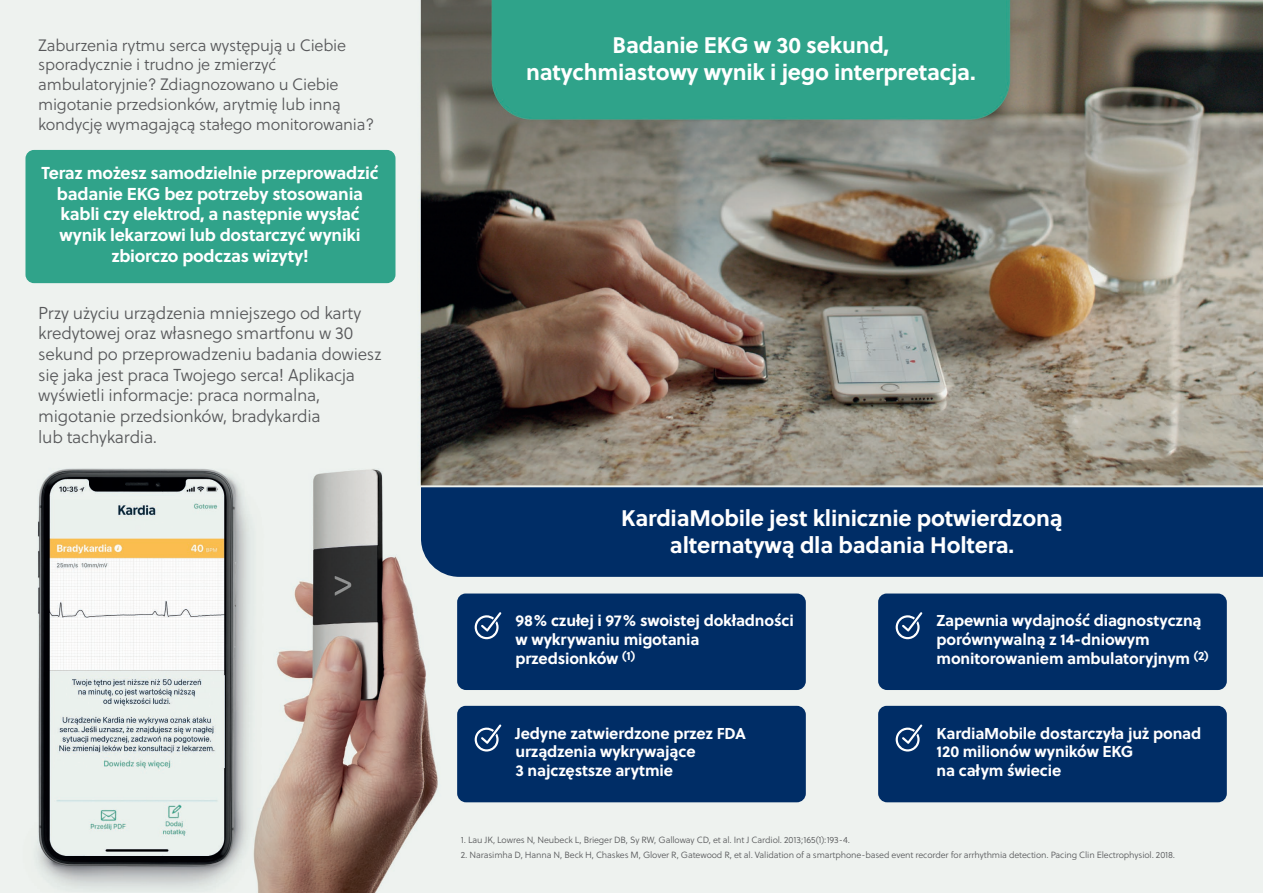
<style>
.page{position:relative;width:1263px;height:893px;background:#fff}
.page>*{position:absolute;margin:0;border:0;box-sizing:border-box;transform-origin:0 0}
.t1{font:700 22.5px/27px "Soleil";letter-spacing:-.01em;color:#fff;text-align:center}
.t2{font:300 17.25px/20.7px "Soleil";letter-spacing:-.015em;color:#57585a}
.t3{font:700 17.25px/20.7px "Soleil";letter-spacing:-.015em;color:#fff;text-align:center}
.t4{font:300 16.5px/19.8px "Soleil";letter-spacing:-.015em;color:#57585a}
.t5{font:700 15.75px/18.9px "Soleil";letter-spacing:-.01em;color:#fff}
.t6{font:300 9px "Soleil";letter-spacing:-.015em;color:#57585a}
</style>
<div class="page">
<img style="left:0;top:0;width:1263px;height:893px">
<div style="left:421px;top:487px;width:842px;height:90px;background:#002d66"></div>
<div style="left:25px;top:150px;width:370px;height:133px;background:#30a38a;border-radius:9px"></div>
<div style="left:878px;top:593px;width:349px;height:97px;background:#002d66;border-radius:9px"></div>
<svg style="left:896px;top:612px;width:26px;height:27px"></svg>
<div style="left:878px;top:706px;width:349px;height:96px;background:#002d66;border-radius:9px"></div>
<svg style="left:896px;top:724px;width:26px;height:27px"></svg>
<div style="left:457px;top:593px;width:349px;height:97px;background:#002d66;border-radius:9px"></div>
<svg style="left:475px;top:612px;width:26px;height:27px"></svg>
<div style="left:457px;top:706px;width:349px;height:96px;background:#002d66;border-radius:9px"></div>
<svg style="left:475px;top:724px;width:26px;height:27px"></svg>
<p class="t4" style="left:38px;top:35px;width:338px">Zaburzenia rytmu serca występują u Ciebie sporadycznie i trudno je zmierzyć ambulatoryjnie? Zdiagnozowano u Ciebie migotanie przedsionków, arytmię lub inną kondycję wymagającą stałego monitorowania?</p>
<p class="t3" style="left:42px;top:162px;width:338px">Teraz możesz samodzielnie przeprowadzić badanie EKG bez potrzeby stosowania kabli czy elektrod, a następnie wysłać wynik lekarzowi lub dostarczyć wyniki zbiorczo podczas wizyty!</p>
<p class="t2" style="left:38px;top:302px;width:345px">Przy użyciu urządzenia mniejszego od karty kredytowej oraz własnego smartfonu w 30 sekund po przeprowadzeniu badania dowiesz się jaka jest praca Twojego serca! Aplikacja wyświetli informacje: praca normalna, migotanie przedsionków, bradykardia<br>lub tachykardia.</p>
<h1 class="t1" style="left:526px;top:30px;width:451px">Badanie EKG w 30 sekund, natychmiastowy wynik i jego interpretacja.</h1>
<h1 class="t1" style="left:621px;top:504px;width:443px">KardiaMobile jest klinicznie potwierdzoną alternatywą dla badania Holtera.</h1>
<p class="t5" style="left:516px;top:610px;width:280px">98% czułej i 97% swoistej dokładności w wykrywaniu migotania przedsionków <sup>(1)</sup></p>
<p class="t5" style="left:516px;top:723px;width:232px">Jedyne zatwierdzone przez FDA urządzenia wykrywające<br>3 najczęstsze arytmie</p>
<p class="t5" style="left:936px;top:610px;width:274px">Zapewnia wydajność diagnostyczną porównywalną z 14-dniowym monitorowaniem ambulatoryjnym <sup>(2)</sup></p>
<p class="t5" style="left:936px;top:723px;width:266px">KardiaMobile dostarczyła już ponad<br>120 milionów wyników EKG<br>na całym świecie</p>
<p class="t6" style="left:461px;top:834px;width:391px">1. Lau JK, Lowres N, Neubeck L, Brieger DB, Sy RW, Galloway CD, et al. Int J Cardiol. 2013;165(1):193-4.</p>
<p class="t6" style="left:461px;top:848px;width:716px">2. Narasimha D, Hanna N, Beck H, Chaskes M, Glover R, Gatewood R, et al. Validation of a smartphone-based event recorder for arrhythmia detection. Pacing Clin Electrophysiol. 2018.</p>
</div>
